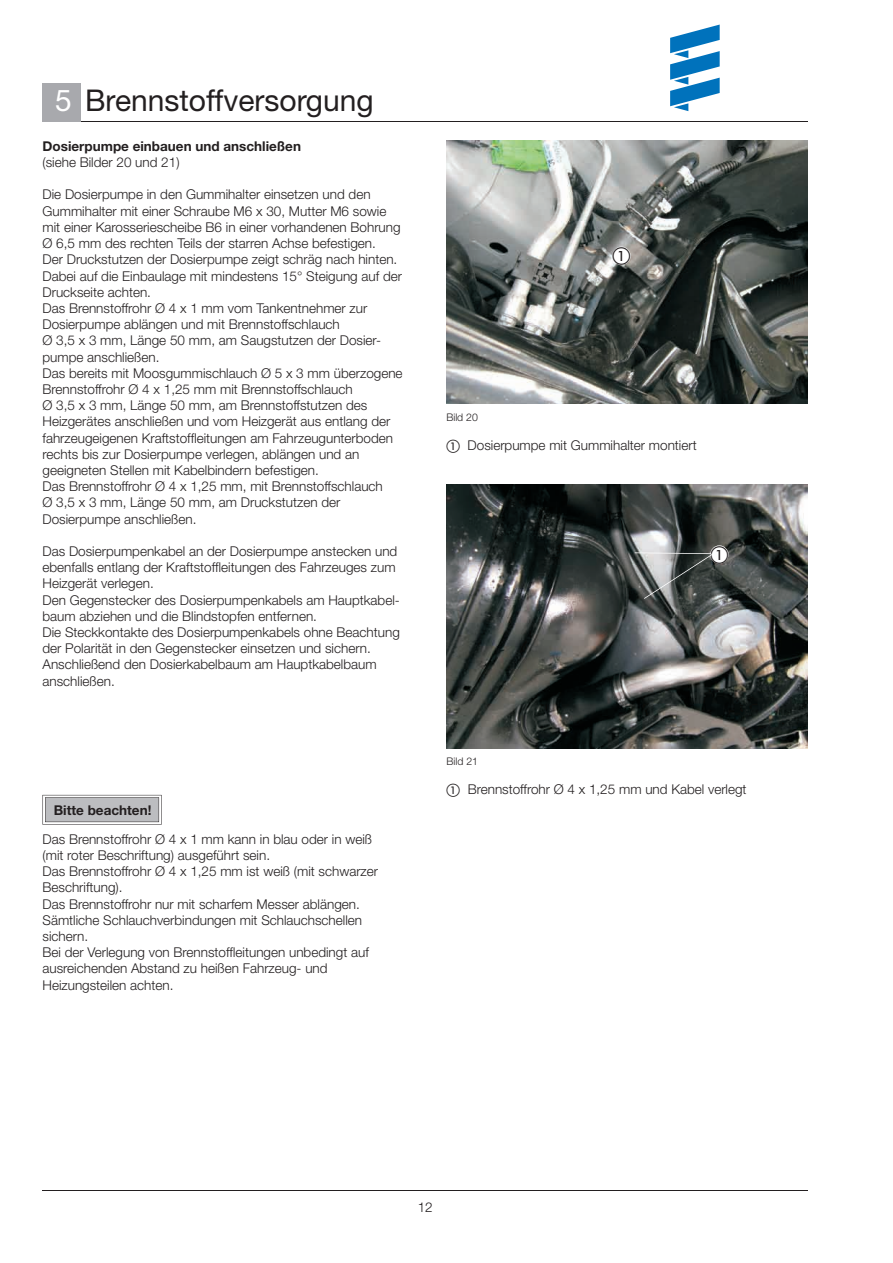
<style>
.page{position:relative;width:893px;height:1263px;background:#fff}
.page>*{position:absolute;margin:0;border:0;box-sizing:border-box;transform-origin:0 0}
.t1{font:30px "Helvetica Neue LT";color:#231f20}
.t2{font:300 13.5px/16.2px "Helvetica Neue LT";color:#231f20}
.t3{font:700 13.5px "Helvetica Neue LT";color:#231f20}
.t4{font:300 10.5px "Helvetica Neue LT";color:#231f20}
.s1{color:#fff}
</style>
<div class="page">
<hr style="left:43px;top:121px;width:765px;height:1px;background:#231f20">
<hr style="left:43px;top:1190px;width:765px;height:1px;background:#231f20">
<div style="left:43px;top:83px;width:38px;height:38px;background:#a8a9ad"></div>
<svg style="left:670px;top:25px;width:50px;height:86px"></svg>
<img style="left:446px;top:140px;width:362px;height:264px">
<img style="left:446px;top:485px;width:362px;height:263px">
<svg style="left:43px;top:795px;width:119px;height:30px;background:#bcbdbf"></svg>
<svg style="left:612px;top:247px;width:19px;height:18px"></svg>
<svg style="left:635px;top:546px;width:93px;height:53px;background:#6d7170"></svg>
<svg style="left:613px;top:247px;width:17px;height:18px"></svg>
<h1 class="t1" style="left:55px;top:82px;width:320px"><span class="s1">5</span> Brennstoffversorgung</h1>
<p class="t3" style="left:43px;top:138px;width:260px">Dosierpumpe einbauen und anschließen</p>
<p class="t2" style="left:43px;top:154px;width:139px">(siehe Bilder 20 und 21)</p>
<p class="t2" style="left:43px;top:186px;width:362px">Die Dosierpumpe in den Gummihalter einsetzen und den Gummihalter mit einer Schraube M6 x 30, Mutter M6 sowie mit einer Karosseriescheibe B6 in einer vorhandenen Bohrung Ø 6,5 mm des rechten Teils der starren Achse befestigen.<br>Der Druckstutzen der Dosierpumpe zeigt schräg nach hinten.<br>Dabei auf die Einbaulage mit mindestens 15° Steigung auf der Druckseite achten.<br>Das Brennstoffrohr Ø 4 x 1 mm vom Tankentnehmer zur Dosierpumpe ablängen und mit Brennstoffschlauch<br>Ø 3,5 x 3 mm, Länge 50 mm, am Saugstutzen der Dosier&shy;pumpe anschließen.<br>Das bereits mit Moosgummischlauch Ø 5 x 3 mm überzogene Brennstoffrohr Ø 4 x 1,25 mm mit Brennstoffschlauch<br>Ø 3,5 x 3 mm, Länge 50 mm, am Brennstoffstutzen des Heizgerätes anschließen und vom Heizgerät aus entlang der fahrzeugeigenen Kraftstoffleitungen am Fahrzeugunterboden rechts bis zur Dosierpumpe verlegen, ablängen und an geeigneten Stellen mit Kabelbindern befestigen.<br>Das Brennstoffrohr Ø 4 x 1,25 mm, mit Brennstoffschlauch<br>Ø 3,5 x 3 mm, Länge 50 mm, am Druckstutzen der Dosierpumpe anschließen.</p>
<p class="t2" style="left:43px;top:543px;width:359px">Das Dosierpumpenkabel an der Dosierpumpe anstecken und ebenfalls entlang der Kraftstoffleitungen des Fahrzeuges zum Heizgerät verlegen.<br>Den Gegenstecker des Dosierpumpenkabels am Hauptkabel&shy;baum abziehen und die Blindstopfen entfernen.<br>Die Steckkontakte des Dosierpumpenkabels ohne Beachtung der Polarität in den Gegenstecker einsetzen und sichern.<br>Anschließend den Dosierkabelbaum am Hauptkabelbaum anschließen.</p>
<p class="t3" style="left:54px;top:802px;width:99px">Bitte beachten!</p>
<p class="t2" style="left:43px;top:830px;width:337px">Das Brennstoffrohr Ø 4 x 1 mm kann in blau oder in weiß (mit roter Beschriftung) ausgeführt sein.<br>Das Brennstoffrohr Ø 4 x 1,25 mm ist weiß (mit schwarzer Beschriftung).<br>Das Brennstoffrohr nur mit scharfem Messer ablängen.<br>Sämtliche Schlauchverbindungen mit Schlauchschellen sichern.<br>Bei der Verlegung von Brennstoffleitungen unbedingt auf ausreichenden Abstand zu heißen Fahrzeug- und Heizungsteilen achten.</p>
<p class="t4" style="left:446px;top:411px;width:33px">Bild 20</p>
<p class="t2" style="left:468px;top:436px;width:230px">Dosierpumpe mit Gummihalter montiert</p>
<p class="t4" style="left:446px;top:755px;width:33px">Bild 21</p>
<p class="t2" style="left:468px;top:781px;width:280px">Brennstoffrohr Ø 4 x 1,25 mm und Kabel verlegt</p>
<p class="t2" style="left:418px;top:1198px;width:17px">12</p>
</div>
